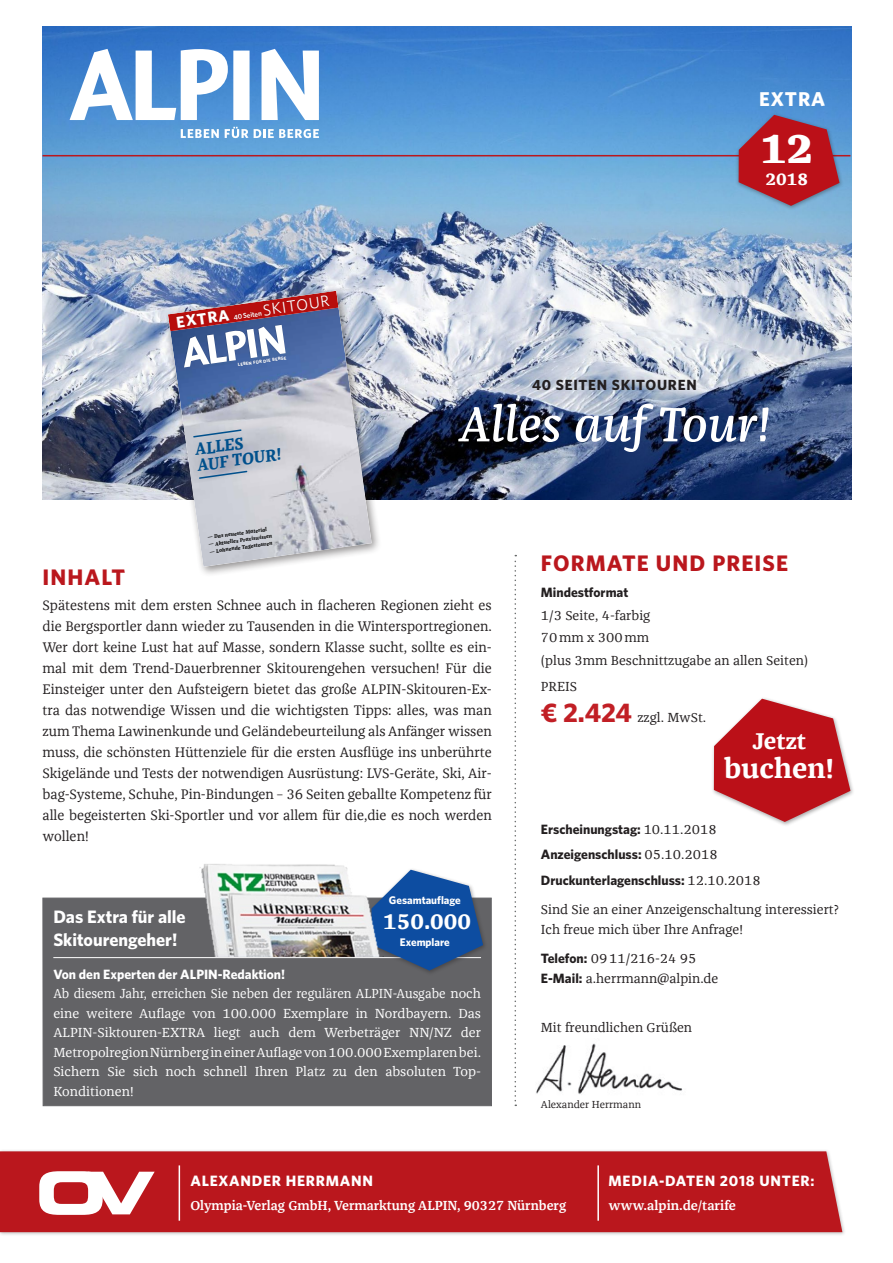
<style>
.page{position:relative;width:893px;height:1263px;background:#fff}
.page>*{position:absolute;margin:0;border:0;box-sizing:border-box;transform-origin:0 0}
.t1{font:italic 500 50.1px "Franziska Offc Pro";color:#fff}
.t2{font:800 42.15px "Franziska Offc Pro";color:#fff}
.t3{font:700 28.5px "Franziska Offc Pro";color:#fff}
.t4{font:700 23.4px "Franziska Offc Pro";color:#fff}
.t5{font:700 22.5px "Whitney";letter-spacing:.05em;color:#ba171d}
.t6{font:700 22.05px "Franziska Offc Pro";color:#fff}
.t7{font:700 20.1px "Whitney";letter-spacing:.045em;color:#fff}
.t8{font:700 18px/22.5px "Whitney";color:#fff}
.t9{font:italic 700 17.25px/16.2px "Franziska Offc Pro";color:#00508c}
.t10{font:700 17.25px "Franziska Offc Pro";color:#fff}
.t11{font:15.9px "Whitney";color:#fff}
.t12{font:700 15.9px "Whitney";color:#fff}
.t13{font:700 15px "Whitney";letter-spacing:.05em;color:#fff}
.t14{font:700 14.7px "Whitney";letter-spacing:.05em;color:#231f20}
.t15{font:14.25px/21px "Franziska Offc Pro";color:#231f20;text-align:justify}
.t16{font:13.5px/19.5px "Franziska Offc Pro";color:#fff;text-align:justify;scale:.95 1}
.t17{font:13.5px/22.5px "Franziska Offc Pro";color:#231f20}
.t18{font:700 13.5px/25.5px "Whitney";color:#231f20}
.t19{font:600 13.5px "Franziska Offc Pro";color:#fff}
.t20{font:700 13.5px "Whitney";color:#fff}
.t21{font:700 11.1px "Whitney";color:#fff}
.t22{font:10.5px "Franziska Offc Pro";color:#231f20}
.t23{font:600 7.05px "Whitney";color:#fff}
.t24{font:italic 700 5.4px "Franziska Offc Pro";color:#000}
.t25{font:700 4.5px "Whitney";color:#fff}
.s1{font-family:"Whitney";font-weight:700;font-size:27px;color:#c11f25}
.s2{font-family:"Franziska Offc Pro";font-weight:400}
.s3{font-family:"Whitney";font-weight:700}
</style>
<div class="page">
<img style="left:536px;top:1043px;width:147px;height:51px">
<img style="left:43px;top:27px;width:809px;height:473px">
<hr style="left:43px;top:155px;width:807px;height:1px;background:#ba171d">
<svg style="left:514px;top:555px;width:2px;height:551px"></svg>
<div style="left:736px;top:112px;width:108px;height:99px;background:#231f20;opacity:.4"></div>
<svg style="left:739px;top:115px;width:100px;height:91px;background:#a2394d"></svg>
<div style="left:0;top:1149px;width:847px;height:87px;background:#231f20;opacity:.3"></div>
<div style="left:0;top:1151px;width:842px;height:81px;background:#ba171d"></div>
<hr style="left:597px;top:1165px;width:2px;height:56px;background:#fff">
<hr style="left:179px;top:1165px;width:1px;height:56px;background:#fff">
<svg style="left:39px;top:1172px;width:116px;height:42px"></svg>
<div style="left:163px;top:286px;width:219px;height:292px;background:#231f20;opacity:.5"></div>
<img style="left:170px;top:308px;width:202px;height:259px">
<svg style="left:198px;top:470px;width:50px;height:10px"></svg>
<svg style="left:192px;top:428px;width:50px;height:10px"></svg>
<svg style="left:168px;top:291px;width:171px;height:77px;background:#7c6b8e"></svg>
<div style="left:43px;top:898px;width:448px;height:208px;background:#636366"></div>
<div style="left:43px;top:898px;width:449px;height:208px;border:1px solid #636366"></div>
<hr style="left:53px;top:957px;width:428px;height:1px;background:#fff">
<div style="left:711px;top:696px;width:144px;height:131px;background:#231f20;opacity:.4"></div>
<svg style="left:714px;top:699px;width:136px;height:123px"></svg>
<svg style="left:70px;top:49px;width:249px;height:71px"></svg>
<svg style="left:181px;top:129px;width:38px;height:9px"></svg>
<svg style="left:225px;top:127px;width:23px;height:11px"></svg>
<svg style="left:254px;top:129px;width:65px;height:9px"></svg>
<div style="left:368px;top:867px;width:120px;height:108px;background:#231f20;opacity:.4"></div>
<svg style="left:371px;top:870px;width:112px;height:100px"></svg>
<img style="left:197px;top:864px;width:187px;height:93px">
<h3 class="t7" style="left:759px;top:86px;width:68px">EXTRA</h3>
<p class="t11" style="left:261px;top:300px;width:69px;rotate:-8deg">SKITOUR</p>
<p class="t12" style="left:175px;top:312px;width:55px;rotate:-8deg">EXTRA</p>
<p class="t23" style="left:233px;top:313px;width:30px;rotate:-8deg">40 Seiten</p>
<p class="t25" style="left:238px;top:361px;width:50px;rotate:-8deg">LEBEN FÜR DIE BERGE</p>
<p class="t9" style="left:194px;top:441px;width:86px;rotate:-8deg">ALLES<br>AUF TOUR!</p>
<p class="t24" style="left:207px;top:534px;width:62px;rotate:-8deg">— Das neueste Material</p>
<p class="t24" style="left:208px;top:541px;width:66px;rotate:-8deg">— Aktuelles Praxiswissen</p>
<p class="t24" style="left:209px;top:548px;width:65px;rotate:-8deg">— Lohnende Tagestouren</p>
<h2 class="t2" style="left:761px;top:122px;width:53px">12</h2>
<p class="t10" style="left:766px;top:168px;width:44px">2018</p>
<p class="t14" style="left:532px;top:375px;width:166px">40 SEITEN SKITOUREN</p>
<h1 class="t1" style="left:459px;top:393px;width:313px">Alles auf Tour!</h1>
<h3 class="t5" style="left:43px;top:562px;width:84px">INHALT</h3>
<p class="t15" style="left:43px;top:595px;width:451px">Spätestens mit dem ersten Schnee auch in flacheren Regionen zieht es die Bergsportler dann wieder zu Tausenden in die Wintersportregionen.<br>Wer dort keine Lust hat auf Masse, sondern Klasse sucht, sollte es ein&shy;mal mit dem Trend-Dauerbrenner Skitourengehen versuchen! Für die Einsteiger unter den Aufsteigern bietet das große ALPIN-Skitouren-Ex&shy;tra das notwendige Wissen und die wichtigsten Tipps: alles, was man zum Thema Lawinenkunde und Geländebeurteilung als Anfänger wissen muss, die schönsten Hüttenziele für die ersten Ausflüge ins unberührte Skigelände und Tests der notwendigen Ausrüstung: LVS-Geräte, Ski, Air&shy;bag-Systeme, Schuhe, Pin-Bindungen – 36 Seiten geballte Kompetenz für alle begeisterten Ski-Sportler und vor allem für die,die es noch werden wollen!</p>
<p class="t21" style="left:389px;top:893px;width:73px">Gesamtauflage</p>
<h3 class="t6" style="left:383px;top:907px;width:89px">150.000</h3>
<p class="t21" style="left:400px;top:934px;width:51px">Exemplare</p>
<p class="t8" style="left:53px;top:905px;width:134px">Das Extra für alle<br>Skitourengeher!</p>
<p class="t20" style="left:53px;top:965px;width:233px">Von den Experten der ALPIN-Redaktion!</p>
<p class="t16" style="left:53px;top:984px;width:452px">Ab diesem Jahr, erreichen Sie neben der regulären ALPIN-Ausgabe noch eine weitere Auflage von 100.000 Exemplare in Nordbayern. Das ALPIN-Siktouren-EXTRA liegt auch dem Werbeträger NN/NZ der Metropolregion Nürnberg in einer Auflage von 100.000 Exemplaren bei.<br>Sichern Sie sich noch schnell Ihren Platz zu den absoluten Top-Konditionen!</p>
<h3 class="t5" style="left:541px;top:548px;width:249px">FORMATE UND PREISE</h3>
<p class="t18" style="left:541px;top:579px;width:89px">Mindestformat</p>
<p class="t17" style="left:541px;top:604px;width:269px">1/3 Seite, 4-farbig<br>70mm x 300mm<br>(plus 3mm Beschnittzugabe an allen Seiten)</p>
<p class="t17" style="left:541px;top:675px;width:38px">PREIS</p>
<p class="t17" style="left:541px;top:706px;width:167px"><span class="s1">€ 2.424</span> zzgl. MwSt.</p>
<h3 class="t4" style="left:752px;top:726px;width:55px">Jetzt</h3>
<h3 class="t3" style="left:724px;top:750px;width:112px">buchen!</h3>
<p class="t18" style="left:541px;top:816px;width:221px">Erscheinungstag: <span class="s2">10.11.2018<br></span>Anzeigenschluss: <span class="s2">05.10.2018<br></span>Druckunterlagenschluss: <span class="s2">12.10.2018</span></p>
<p class="t17" style="left:541px;top:899px;width:299px;line-height:20.2px">Sind Sie an einer Anzeigenschaltung interessiert?<br>Ich freue mich über Ihre Anfrage!</p>
<p class="t17" style="left:541px;top:948px;width:179px;line-height:20.2px"><span class="s3">Telefon:</span> 0911/216-24 95<br><span class="s3">E-Mail:</span> a.herrmann@alpin.de</p>
<p class="t17" style="left:541px;top:1016px;width:153px">Mit freundlichen Grüßen</p>
<p class="t22" style="left:541px;top:1097px;width:102px">Alexander Herrmann</p>
<p class="t13" style="left:190px;top:1171px;width:184px">ALEXANDER HERRMANN</p>
<p class="t19" style="left:190px;top:1197px;width:377px">Olympia-Verlag GmbH, Vermarktung ALPIN, 90327 Nürnberg</p>
<p class="t13" style="left:608px;top:1171px;width:208px">MEDIA-DATEN 2018 UNTER:</p>
<p class="t19" style="left:608px;top:1197px;width:129px">www.alpin.de/tarife</p>
</div>
